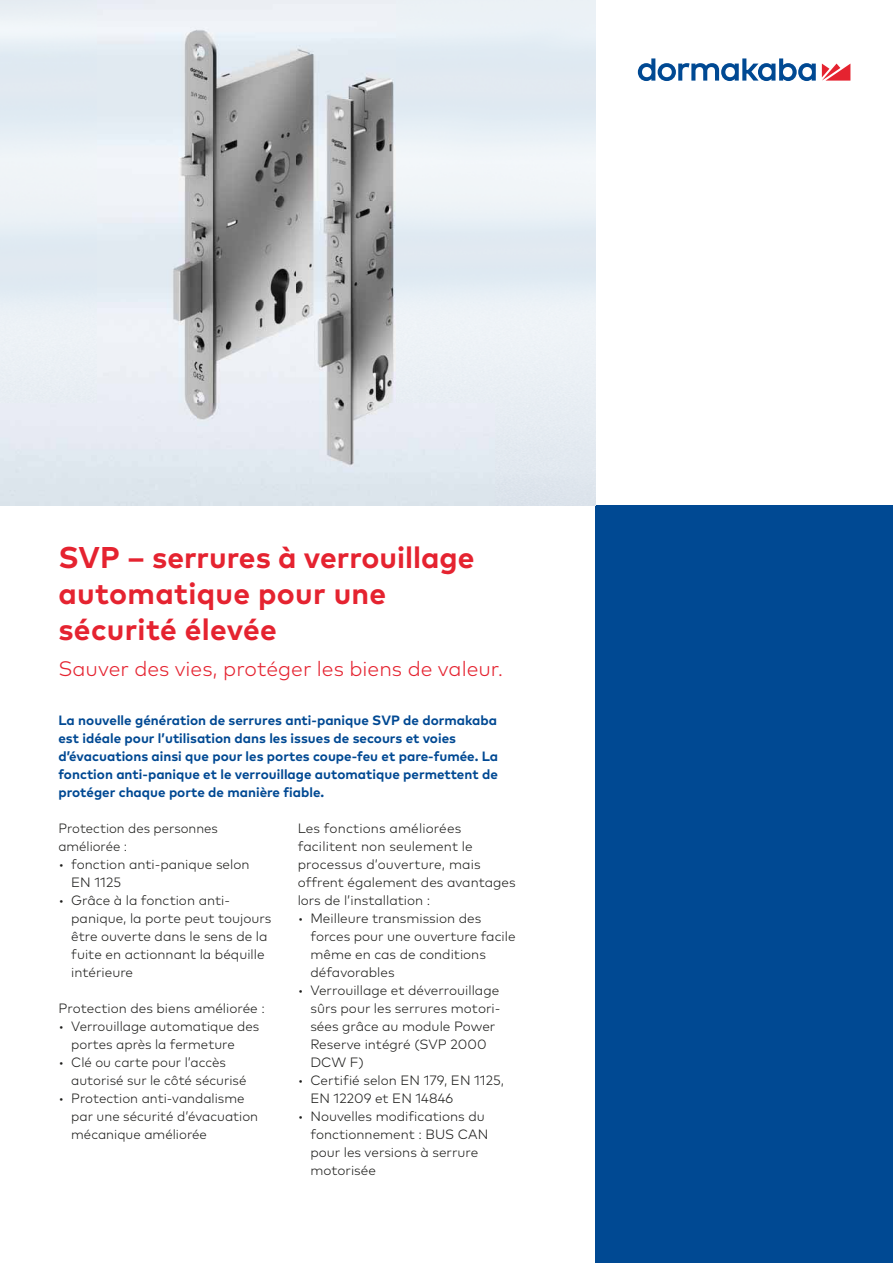
<style>
.page{position:relative;width:893px;height:1263px;background:#fff}
.page>*{position:absolute;margin:0;border:0;box-sizing:border-box;transform-origin:0 0}
.t1{font:700 30px/36px "Mark Pro";letter-spacing:.005em;color:#e52330}
.t2{font:300 21px "Mark Pro";color:#e52330}
.t3{font:300 13.5px/18px "Mark Pro";color:#1d1d1b}
.t4{font:700 13.5px/18px "Mark Pro";color:#004993}
</style>
<div class="page">
<svg style="left:822px;top:64px;width:28px;height:17px"></svg>
<svg style="left:638px;top:58px;width:178px;height:23px"></svg>
<div style="left:595px;top:505px;width:298px;height:758px;background:#004993"></div>
<img style="left:0;top:0;width:595px;height:505px">
<h1 class="t1" style="left:58px;top:543px;width:418px">SVP – serrures à verrouillage automatique pour une sécurité élevée</h1>
<h2 class="t2" style="left:58px;top:661px;width:446px">Sauver des vies, protéger les biens de valeur.</h2>
<p class="t4" style="left:58px;top:712px;width:441px">La nouvelle génération de serrures anti-panique SVP de dormakaba est idéale pour l’utilisation dans les issues de secours et voies d’évacuations ainsi que pour les portes coupe-feu et pare-fumée. La fonction anti-panique et le verrouillage automatique permettent de protéger chaque porte de manière fiable.</p>
<p class="t3" style="left:58px;top:820px;width:161px">Protection des personnes améliorée :</p>
<p class="t3" style="left:71px;top:856px;width:180px;text-indent:-13px">• fonction anti-panique selon<br>EN 1125</p>
<p class="t3" style="left:71px;top:892px;width:202px;text-indent:-13px">• Grâce à la fonction anti&shy;panique, la porte peut toujours être ouverte dans le sens de la fuite en actionnant la béquille intérieure</p>
<p class="t3" style="left:58px;top:1000px;width:208px">Protection des biens améliorée :</p>
<p class="t3" style="left:71px;top:1018px;width:190px;text-indent:-13px">• Verrouillage automatique des portes après la fermeture</p>
<p class="t3" style="left:71px;top:1054px;width:177px;text-indent:-13px">• Clé ou carte pour l’accès autorisé sur le côté sécurisé</p>
<p class="t3" style="left:71px;top:1090px;width:188px;text-indent:-13px">• Protection anti-vandalisme par une sécurité d’évacuation mécanique améliorée</p>
<p class="t3" style="left:298px;top:820px;width:219px">Les fonctions améliorées facilitent non seulement le processus d’ouverture, mais offrent également des avantages lors de l’installation :</p>
<p class="t3" style="left:310px;top:910px;width:207px;text-indent:-13px">• Meilleure transmission des forces pour une ouverture facile même en cas de conditions défavorables</p>
<p class="t3" style="left:310px;top:982px;width:191px;text-indent:-13px">• Verrouillage et déverrouillage sûrs pour les serrures motori&shy;sées grâce au module Power<br>Reserve intégré (SVP 2000<br>DCW F)</p>
<p class="t3" style="left:310px;top:1072px;width:195px;text-indent:-13px">• Certifié selon EN 179, EN 1125,<br>EN 12209 et EN 14846</p>
<p class="t3" style="left:310px;top:1108px;width:179px;text-indent:-13px">• Nouvelles modifications du fonctionnement : BUS CAN pour les versions à serrure motorisée</p>
</div>
